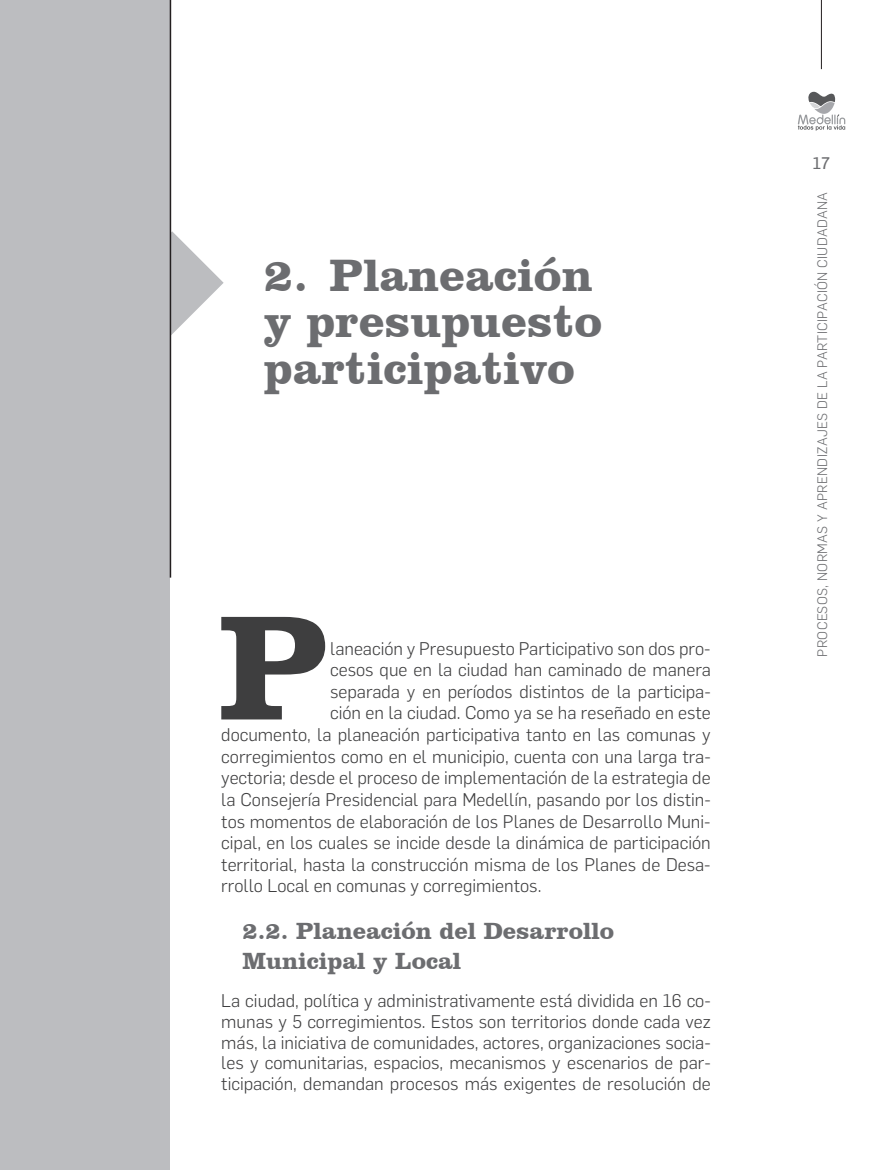
<style>
.page{position:relative;width:881px;height:1170px;background:#fff}
.page>*{position:absolute;margin:0;border:0;box-sizing:border-box;transform-origin:0 0}
.t1{font:700 152.85px "Clarendon BT";color:#3e3e3f}
.t2{font:700 46.5px/46.5px "Clarendon BT";color:#6c6d70}
.t3{font:700 24px/30px "Clarendon BT";color:#6c6d70}
.t4{font:300 18px/20.7px "Flama";color:#3e3e3f;text-align:justify}
.t5{font:16.5px "Flama Basic";color:#6c6d70}
.t6{font:300 13.5px "Flama";letter-spacing:.025em;color:#6c6d70}
</style>
<div class="page">
<hr style="left:820px;top:0;width:1px;height:69px;background:#231f20">
<svg style="left:797px;top:92px;width:48px;height:39px"></svg>
<div style="left:0;top:0;width:169px;height:1169px;background:#bcbdc0"></div>
<svg style="left:169px;top:231px;width:54px;height:106px"></svg>
<hr style="left:170px;top:0;width:1px;height:577px;background:#231f20">
<h2 class="t2" style="left:264px;top:250px;width:340px">2. Planeación y presupuesto participativo</h2>
<h1 class="t1" style="left:218px;top:572px;width:113px">P</h1>
<p class="t4" style="left:330px;top:637px;width:382px">laneación y Presupuesto Participativo son dos pro-</p>
<p class="t4" style="left:330px;top:658px;width:382px">cesos que en la ciudad han caminado de manera</p>
<p class="t4" style="left:330px;top:680px;width:382px">separada y en períodos distintos de la participa-</p>
<p class="t4" style="left:330px;top:701px;width:382px">ción en la ciudad. Como ya se ha reseñado en este</p>
<p class="t4" style="left:221px;top:723px;width:490px">documento, la planeación participativa tanto en las comunas y</p>
<p class="t4" style="left:221px;top:745px;width:490px">corregimientos como en el municipio, cuenta con una larga tra-</p>
<p class="t4" style="left:221px;top:766px;width:490px">yectoria; desde el proceso de implementación de la estrategia de</p>
<p class="t4" style="left:221px;top:788px;width:491px">la Consejería Presidencial para Medellín, pasando por los distin-</p>
<p class="t4" style="left:221px;top:809px;width:490px">tos momentos de elaboración de los Planes de Desarrollo Muni-</p>
<p class="t4" style="left:221px;top:831px;width:490px">cipal, en los cuales se incide desde la dinámica de participación</p>
<p class="t4" style="left:221px;top:853px;width:490px">territorial, hasta la construcción misma de los Planes de Desa-</p>
<p class="t4" style="left:221px;top:874px;width:321px">rrollo Local en comunas y corregimientos.</p>
<h3 class="t3" style="left:242px;top:915px;width:373px">2.2. Planeación del Desarrollo<br>Municipal y Local</h3>
<p class="t4" style="left:221px;top:989px;width:491px">La ciudad, política y administrativamente está dividida en 16 co&shy;munas y 5 corregimientos. Estos son territorios donde cada vez más, la iniciativa de comunidades, actores, organizaciones socia&shy;les y comunitarias, espacios, mecanismos y escenarios de par&shy;ticipación, demandan procesos más exigentes de resolución de</p>
<p class="t5" style="left:812px;top:151px;width:19px">17</p>
<p class="t6" style="left:812px;top:656px;width:466px;rotate:-90deg">PROCESOS, NORMAS Y APRENDIZAJES DE LA PARTICIPACIÓN CIUDADANA</p>
</div>
